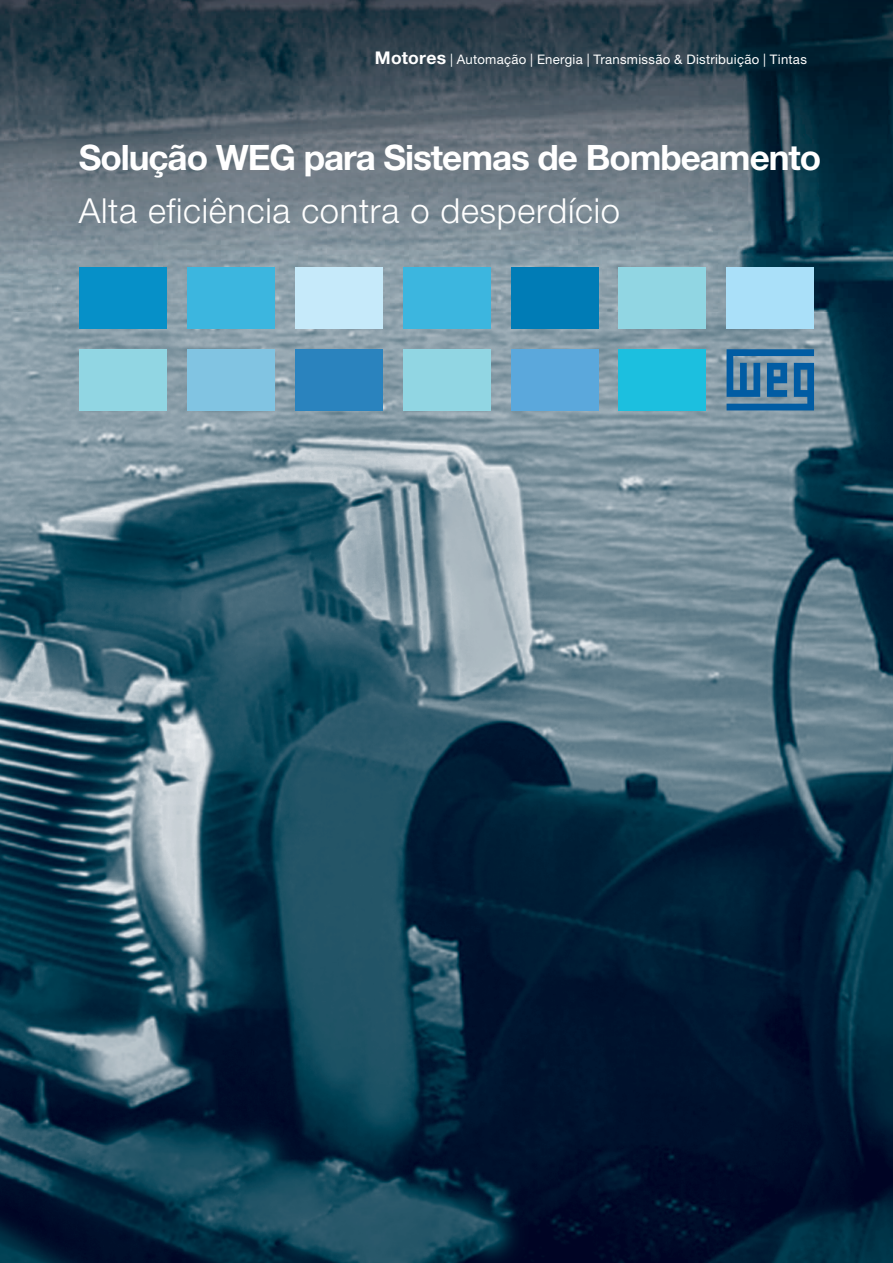
<style>
.page{position:relative;width:893px;height:1263px;background:#fff}
.page>*{position:absolute;margin:0;border:0;box-sizing:border-box;transform-origin:0 0}
.t1{font:700 35.1px "Helvetica Neue LT Pro";letter-spacing:-.03em;color:#fff}
.t2{font:300 34.5px "Helvetica Neue LT Pro";letter-spacing:.02em;color:#fff}
.t3{font:13.2px "Helvetica Neue LT Pro";letter-spacing:.02em;color:#fff}
.s1{font-weight:700;font-size:17.55px}
</style>
<div class="page">
<img style="left:0;top:0;width:893px;height:1263px">
<div style="left:727px;top:268px;width:87px;height:61px;background:#aae0f9"></div>
<div style="left:511px;top:349px;width:87px;height:61px;background:#5ba8dc"></div>
<div style="left:619px;top:349px;width:87px;height:61px;background:#1cbfdf"></div>
<div style="left:619px;top:268px;width:87px;height:61px;background:#91d6e3"></div>
<div style="left:511px;top:268px;width:87px;height:61px;background:#007cb6"></div>
<div style="left:295px;top:349px;width:88px;height:61px;background:#2a83be"></div>
<div style="left:403px;top:268px;width:87px;height:61px;background:#3cb6df"></div>
<div style="left:403px;top:349px;width:87px;height:61px;background:#91d6e3"></div>
<div style="left:295px;top:268px;width:88px;height:61px;background:#c6eafa"></div>
<div style="left:187px;top:268px;width:88px;height:61px;background:#3cb6df"></div>
<div style="left:187px;top:349px;width:88px;height:61px;background:#81c4e2"></div>
<div style="left:79px;top:268px;width:88px;height:61px;background:#0690c8"></div>
<div style="left:79px;top:349px;width:88px;height:61px;background:#91d6e3"></div>
<svg style="left:727px;top:349px;width:87px;height:61px;background:#3a77a5"></svg>
<p class="t3" style="left:375px;top:51px;width:434px"><span class="s1">Motores</span> | Automação | Energia | Transmissão &amp; Distribuição | Tintas</p>
<h1 class="t1" style="left:79px;top:136px;width:744px">Solução WEG para Sistemas de Bombeamento</h1>
<h2 class="t2" style="left:79px;top:190px;width:543px">Alta eficiência contra o desperdício</h2>
</div>
